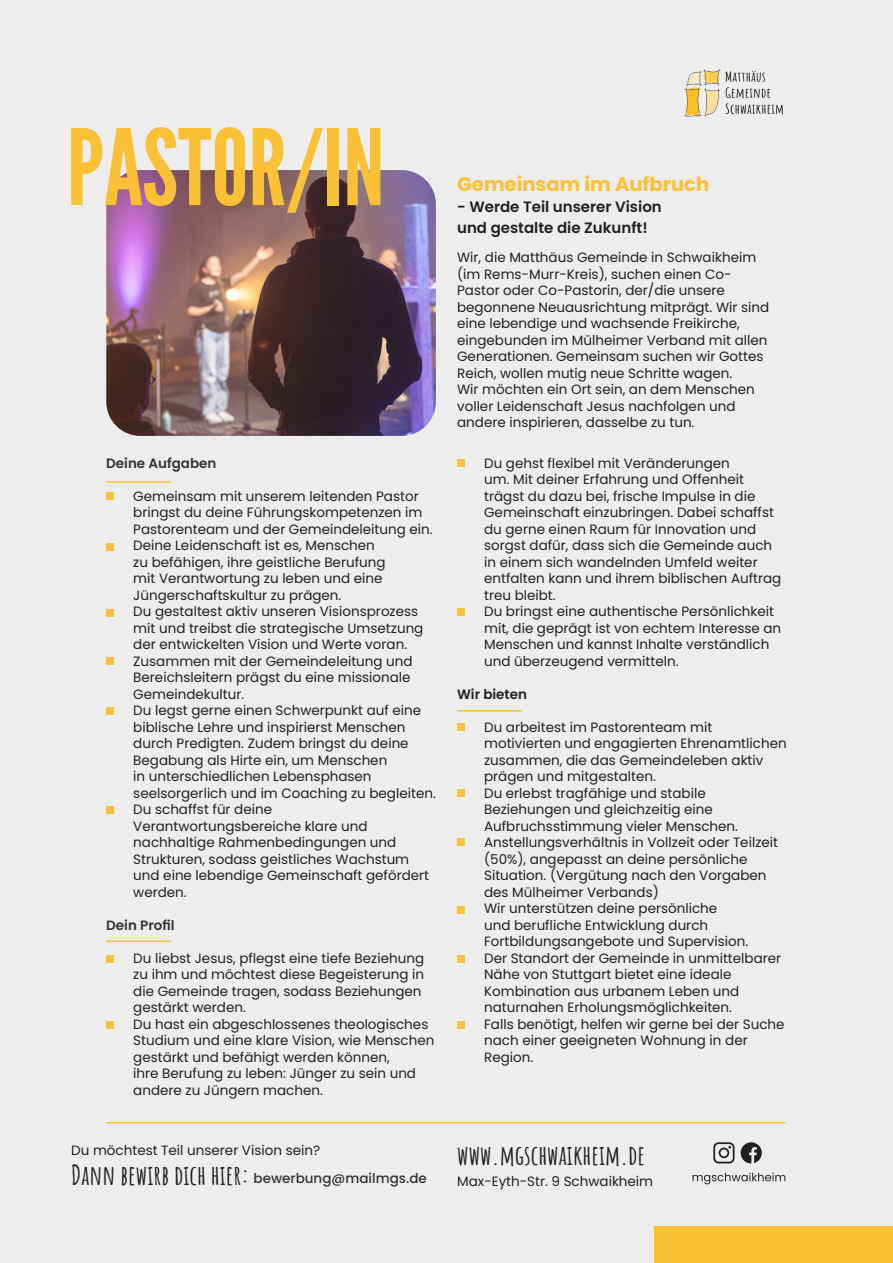
<style>
.page{position:relative;width:893px;height:1263px;background:#ecedec}
.page>*{position:absolute;margin:0;border:0;box-sizing:border-box;transform-origin:0 0}
.Titel{font:105px "League Gothic";color:#fac036}
.t1{font:700 27px "Amatic SC";color:#231f20}
.t2{font:700 19.5px "Poppins";color:#fac036}
.t3{font:600 15px "Poppins";color:#231f20}
.t4{font:13.5px/16.5px "Poppins";color:#231f20}
.t5{font:600 13.5px "Poppins";color:#333}
.t6{font:500 13.5px "Poppins";color:#333}
.t7{font:600 13.5px "Poppins";color:#231f20}
</style>
<div class="page">
<div style="left:106px;top:493px;width:8px;height:7px;background:#fac036"></div>
<hr style="left:106px;top:481px;width:65px;height:2px;background:#fac036">
<img style="left:106px;top:170px;width:330px;height:266px;border-radius:34px">
<hr style="left:457px;top:710px;width:65px;height:1px;background:#fac036">
<hr style="left:106px;top:940px;width:65px;height:2px;background:#fac036">
<div style="left:106px;top:543px;width:8px;height:7px;background:#fac036"></div>
<div style="left:106px;top:609px;width:8px;height:7px;background:#fac036"></div>
<div style="left:106px;top:657px;width:8px;height:8px;background:#fac036"></div>
<div style="left:106px;top:707px;width:8px;height:8px;background:#fac036"></div>
<div style="left:457px;top:459px;width:8px;height:8px;background:#fac036"></div>
<div style="left:457px;top:608px;width:8px;height:8px;background:#fac036"></div>
<div style="left:457px;top:723px;width:8px;height:8px;background:#fac036"></div>
<div style="left:106px;top:955px;width:8px;height:8px;background:#fac036"></div>
<div style="left:457px;top:1021px;width:8px;height:7px;background:#fac036"></div>
<div style="left:457px;top:955px;width:8px;height:7px;background:#fac036"></div>
<div style="left:457px;top:789px;width:8px;height:8px;background:#fac036"></div>
<div style="left:457px;top:838px;width:8px;height:8px;background:#fac036"></div>
<svg style="left:741px;top:1142px;width:21px;height:21px"></svg>
<svg style="left:713px;top:1142px;width:21px;height:21px"></svg>
<svg style="left:693px;top:1172px;width:92px;height:12px"></svg>
<img style="left:684px;top:69px;width:99px;height:48px">
<div style="left:655px;top:1227px;width:238px;height:36px;background:#fac036"></div>
<hr style="left:106px;top:1122px;width:679px;height:1px;background:#fac036">
<div style="left:106px;top:806px;width:8px;height:8px;background:#fac036"></div>
<div style="left:106px;top:1021px;width:8px;height:8px;background:#fac036"></div>
<div style="left:457px;top:906px;width:8px;height:7px;background:#fac036"></div>
<p class="Titel" style="left:67px;top:105px;width:319px">PASTOR/IN</p>
<p class="t5" style="left:106px;top:455px;width:112px">Deine Aufgaben</p>
<p class="t4" style="left:133px;top:488px;width:301px;text-indent:-27px">• Gemeinsam mit unserem leitenden Pastor bringst du deine Führungskompetenzen im<br>Pastorenteam und der Gemeindeleitung ein.</p>
<p class="t4" style="left:133px;top:537px;width:254px;text-indent:-27px">• Deine Leidenschaft ist es, Menschen zu befähigen, ihre geistliche Berufung mit Verantwortung zu leben und eine Jüngerschaftskultur zu prägen.</p>
<p class="t4" style="left:133px;top:603px;width:292px;text-indent:-27px">• Du gestaltest aktiv unseren Visionsprozess mit und treibst die strategische Umsetzung der entwickelten Vision und Werte voran.</p>
<p class="t4" style="left:133px;top:653px;width:281px;text-indent:-27px">• Zusammen mit der Gemeindeleitung und<br>Bereichsleitern prägst du eine missionale<br>Gemeindekultur.</p>
<p class="t4" style="left:133px;top:702px;width:304px;text-indent:-27px">• Du legst gerne einen Schwerpunkt auf eine biblische Lehre und inspirierst Menschen durch Predigten. Zudem bringst du deine Begabung als Hirte ein, um Menschen<br>in unterschiedlichen Lebensphasen seelsorgerlich und im Coaching zu begleiten.</p>
<p class="t4" style="left:133px;top:801px;width:297px;text-indent:-27px">• Du schaffst für deine<br>Verantwortungsbereiche klare und nachhaltige Rahmenbedingungen und<br>Strukturen, sodass geistliches Wachstum und eine lebendige Gemeinschaft gefördert werden.</p>
<p class="t5" style="left:106px;top:917px;width:70px">Dein Profil</p>
<p class="t4" style="left:133px;top:950px;width:292px;text-indent:-27px">• Du liebst Jesus, pflegst eine tiefe Beziehung zu ihm und möchtest diese Begeisterung in die Gemeinde tragen, sodass Beziehungen gestärkt werden.</p>
<p class="t4" style="left:133px;top:1016px;width:303px;text-indent:-27px">• Du hast ein abgeschlossenes theologisches Studium und eine klare Vision, wie Menschen gestärkt und befähigt werden können,<br>ihre Berufung zu leben: Jünger zu sein und andere zu Jüngern machen.</p>
<p class="t4" style="left:71px;top:1142px;width:250px">Du möchtest Teil unserer Vision sein?</p>
<p class="t1" style="left:71px;top:1155px;width:180px">Dann bewirb dich hier:</p>
<p class="t6" style="left:254px;top:1171px;width:175px">bewerbung@mailmgs.de</p>
<p class="t2" style="left:457px;top:172px;width:254px">Gemeinsam im Aufbruch</p>
<p class="t3" style="left:457px;top:198px;width:206px">- Werde Teil unserer Vision</p>
<p class="t3" style="left:457px;top:219px;width:192px">und gestalte die Zukunft!</p>
<p class="t4" style="left:457px;top:249px;width:314px">Wir, die Matthäus Gemeinde in Schwaikheim (im Rems-Murr-Kreis), suchen einen Co-Pastor oder Co-Pastorin, der/die unsere begonnene Neuausrichtung mitprägt. Wir sind eine lebendige und wachsende Freikirche, eingebunden im Mülheimer Verband mit allen Generationen. Gemeinsam suchen wir Gottes Reich, wollen mutig neue Schritte wagen.</p>
<p class="t4" style="left:457px;top:381px;width:299px">Wir möchten ein Ort sein, an dem Menschen voller Leidenschaft Jesus nachfolgen und andere inspirieren, dasselbe zu tun.</p>
<p class="t4" style="left:484px;top:455px;width:299px;text-indent:-27px">• Du gehst flexibel mit Veränderungen<br>um. Mit deiner Erfahrung und Offenheit trägst du dazu bei, frische Impulse in die Gemeinschaft einzubringen. Dabei schaffst du gerne einen Raum für Innovation und sorgst dafür, dass sich die Gemeinde auch in einem sich wandelnden Umfeld weiter entfalten kann und ihrem biblischen Auftrag treu bleibt.</p>
<p class="t4" style="left:484px;top:603px;width:299px;text-indent:-27px">• Du bringst eine authentische Persönlichkeit mit, die geprägt ist von echtem Interesse an Menschen und kannst Inhalte verständlich und überzeugend vermitteln.</p>
<p class="t7" style="left:457px;top:686px;width:71px">Wir bieten</p>
<p class="t4" style="left:484px;top:719px;width:304px;text-indent:-27px">• Du arbeitest im Pastorenteam mit motivierten und engagierten Ehrenamtlichen zusammen, die das Gemeindeleben aktiv prägen und mitgestalten.</p>
<p class="t4" style="left:484px;top:785px;width:255px;text-indent:-27px">• Du erlebst tragfähige und stabile<br>Beziehungen und gleichzeitig eine<br>Aufbruchsstimmung vieler Menschen.</p>
<p class="t4" style="left:484px;top:834px;width:295px;text-indent:-27px">• Anstellungsverhältnis in Vollzeit oder Teilzeit (50%), angepasst an deine persönliche Situation. (Vergütung nach den Vorgaben des Mülheimer Verbands)</p>
<p class="t4" style="left:484px;top:900px;width:266px;text-indent:-27px">• Wir unterstützen deine persönliche<br>und berufliche Entwicklung durch<br>Fortbildungsangebote und Supervision.</p>
<p class="t4" style="left:484px;top:950px;width:299px;text-indent:-27px">• Der Standort der Gemeinde in unmittelbarer Nähe von Stuttgart bietet eine ideale Kombination aus urbanem Leben und naturnahen Erholungsmöglichkeiten.</p>
<p class="t4" style="left:484px;top:1016px;width:302px;text-indent:-27px">• Falls benötigt, helfen wir gerne bei der Suche nach einer geeigneten Wohnung in der<br>Region.</p>
<p class="t1" style="left:457px;top:1134px;width:190px">www.mgschwaikheim.de</p>
<p class="t4" style="left:457px;top:1173px;width:198px">Max-Eyth-Str. 9 Schwaikheim</p>
</div>
